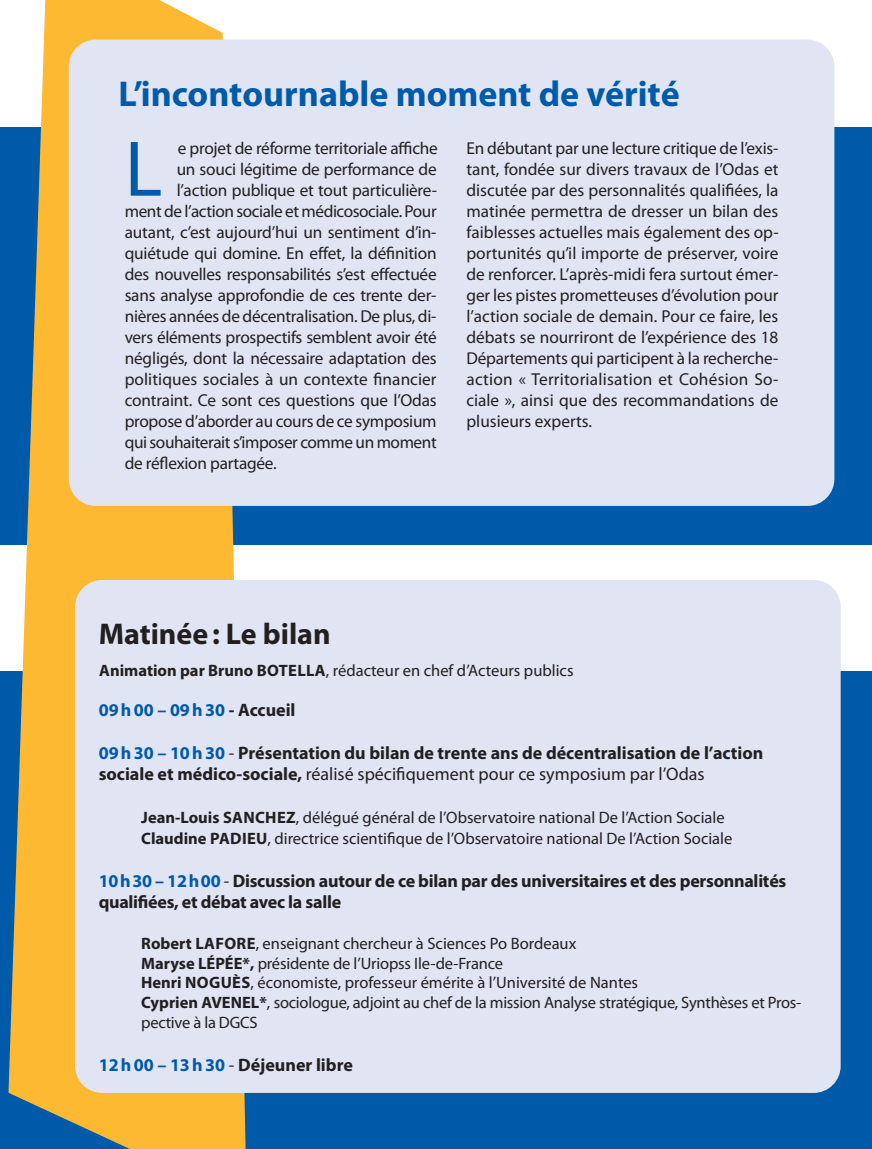
<style>
.page{position:relative;width:872px;height:1149px;background:#fff}
.page>*{position:absolute;margin:0;border:0;box-sizing:border-box;transform-origin:0 0}
.t1{font:79.5px "Myriad Pro";color:#005aaa}
.t2{font:700 36px "Myriad Pro";color:#005aaa}
.t3{font:700 30px "Myriad Pro";color:#231f20}
.t4{font:700 18px/21.6px "Myriad Pro";letter-spacing:-.015em;color:#231f20}
.t5{font:700 18px "Myriad Pro";color:#005aaa}
.t6{font:17.25px/21px "Myriad Pro";letter-spacing:-.015em;color:#231f20;text-align:justify}
.t7{font:17.25px "Myriad Pro";letter-spacing:.005em;color:#231f20}
.t8{font:16.5px/19.8px "Myriad Pro";color:#231f20}
.s1{font-weight:700}
.s2{color:#231f20}
.s3{color:#005aaa}
.s4{font-weight:400}
</style>
<div class="page">
<div style="left:0;top:128px;width:872px;height:416px;background:#005aaa"></div>
<div style="left:0;top:671px;width:872px;height:477px;background:#005aaa"></div>
<svg style="left:9px;top:0;width:238px;height:1148px;fill:#fdb932"></svg>
<div style="left:69px;top:40px;width:765px;height:466px;background:#e0e4f3;border-radius:27px"></div>
<div style="left:75px;top:580px;width:765px;height:512px;background:#e0e4f3;border-radius:27px"></div>
<h2 class="t2" style="left:118px;top:81px;width:563px">L’incontournable moment de vérité</h2>
<h1 class="t1" style="left:125px;top:139px;width:39px">L</h1>
<p class="t6" style="left:178px;top:139px;width:261px">e projet de réforme territoriale affiche</p>
<p class="t6" style="left:177px;top:160px;width:261px">un souci légitime de performance de</p>
<p class="t6" style="left:177px;top:181px;width:262px">l’action publique et tout particulière-</p>
<p class="t6" style="left:125px;top:202px;width:313px">ment de l’action sociale et médicosociale. Pour</p>
<p class="t6" style="left:125px;top:223px;width:313px">autant, c’est aujourd’hui un sentiment d’in-</p>
<p class="t6" style="left:125px;top:244px;width:313px">quiétude qui domine. En effet, la définition</p>
<p class="t6" style="left:125px;top:265px;width:313px">des nouvelles responsabilités s’est effectuée</p>
<p class="t6" style="left:125px;top:286px;width:313px">sans analyse approfondie de ces trente der-</p>
<p class="t6" style="left:125px;top:307px;width:313px">nières années de décentralisation. De plus, di-</p>
<p class="t6" style="left:125px;top:328px;width:313px">vers éléments prospectifs semblent avoir été</p>
<p class="t6" style="left:125px;top:349px;width:313px">négligés, dont la nécessaire adaptation des</p>
<p class="t7" style="left:125px;top:372px;width:313px">politiques sociales à un contexte financier</p>
<p class="t6" style="left:125px;top:391px;width:313px">contraint. Ce sont ces questions que l’Odas</p>
<p class="t6" style="left:125px;top:412px;width:313px">propose d’aborder au cours de ce symposium</p>
<p class="t6" style="left:125px;top:433px;width:313px">qui souhaiterait s’imposer comme un moment</p>
<p class="t6" style="left:125px;top:454px;width:153px">de réflexion partagée.</p>
<p class="t6" style="left:466px;top:139px;width:314px">En débutant par une lecture critique de l’exis&shy;tant, fondée sur divers travaux de l’Odas et discutée par des personnalités qualifiées, la matinée permettra de dresser un bilan des faiblesses actuelles mais également des op&shy;portunités qu’il importe de préserver, voire de renforcer. L’après-midi fera surtout émer&shy;ger les pistes prometteuses d’évolution pour l’action sociale de demain. Pour ce faire, les débats se nourriront de l’expérience des 18<br>Départements qui participent à la recherche&shy;action « Territorialisation et Cohésion So&shy;ciale », ainsi que des recommandations de plusieurs experts.</p>
<h3 class="t3" style="left:99px;top:622px;width:233px">Matinée : Le bilan</h3>
<p class="t8" style="left:99px;top:662px;width:476px"><span class="s1">Animation par Bruno BOTELLA</span>, rédacteur en chef d’Acteurs publics</p>
<p class="t5" style="left:99px;top:702px;width:198px">09 h 00 – 09 h 30 <span class="s2">- Accueil</span></p>
<p class="t4" style="left:99px;top:743px;width:666px"><span class="s3">09 h 30 – 10 h 30</span> <span class="s4">-</span> Présentation du bilan de trente ans de décentralisation de l’action sociale et médico-sociale, <span class="s4">réalisé spécifiquement pour ce symposium par l’Odas</span></p>
<p class="t8" style="left:141px;top:807px;width:592px;line-height:21px"><span class="s1">Jean-Louis SANCHEZ</span>, délégué général de l’Observatoire national De l’Action Sociale<br><span class="s1">Claudine PADIEU</span>, directrice scientifique de l’Observatoire national De l’Action Sociale</p>
<p class="t4" style="left:99px;top:871px;width:689px"><span class="s3">10h30 – 12h00</span> <span class="s4">-</span> Discussion autour de ce bilan par des universitaires et des personnalités qualifiées, et débat avec la salle</p>
<p class="t8" style="left:141px;top:934px;width:661px"><span class="s1">Robert LAFORE</span>, enseignant chercheur à Sciences Po Bordeaux<br><span class="s1">Maryse LÉPÉE*,</span> présidente de l’Uriopss Ile-de-France<br><span class="s1">Henri NOGUÈS</span>, économiste, professeur émérite à l’Université de Nantes<br><span class="s1">Cyprien AVENEL*</span>, sociologue, adjoint au chef de la mission Analyse stratégique, Synthèses et Pros&shy;pective à la DGCS</p>
<p class="t4" style="left:99px;top:1054px;width:256px"><span class="s3">12 h 00 – 13 h 30</span> <span class="s4">-</span> Déjeuner libre</p>
</div>
